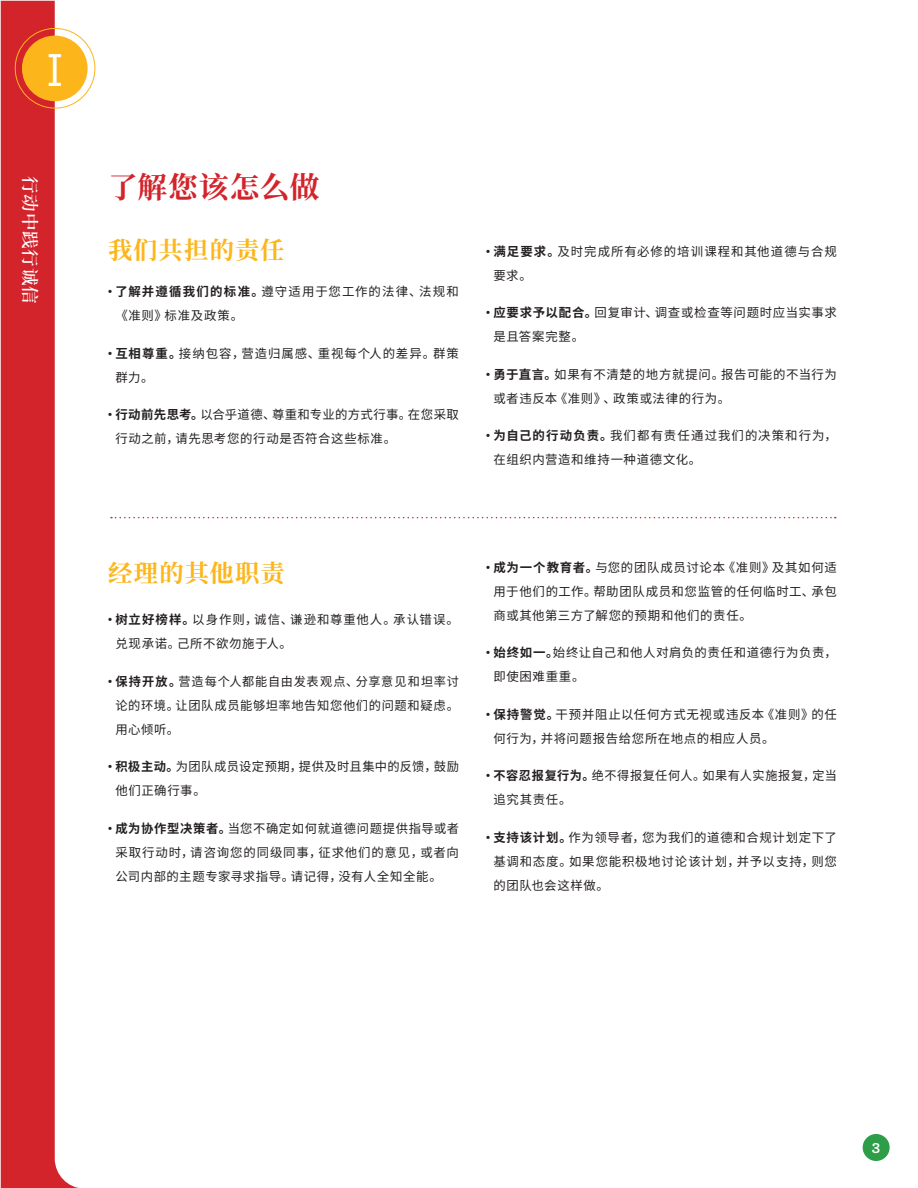
<style>
.page{position:relative;width:918px;height:1188px;background:#fff}
.page>*{position:absolute;margin:0;border:0;box-sizing:border-box;transform-origin:0 0}
.t1{font:500 48.6px "Archer Pro";color:#fff}
.t2{font:700 29.7px "Noto Serif CJ Ksc";letter-spacing:.02em;color:#d3232b}
.t3{font:700 24.3px "Noto Serif CJ Ksc";letter-spacing:.045em;color:#fcb61c}
.t4{font:600 17.55px "Noto Serif CJ Ksc";letter-spacing:.05em;color:#fff}
.t5{font:700 15px "Archer Pro";color:#fff}
.t6{font:12.45px/24px "Noto Sans CJ Ksc";letter-spacing:.055em;color:#231f20}
.t7{font:12.45px/24px "Noto Sans CJ Ksc";letter-spacing:.075em;color:#231f20}
.t8{font:12.45px/24px "Noto Sans CJ Ksc";letter-spacing:.08em;color:#231f20}
.s1{font-family:"DIN2014";font-weight:700;font-size:13.5px}
.s2{font-weight:700}
</style>
<div class="page">
<svg style="left:111px;top:517px;width:725px;height:1px"></svg>
<div style="left:863px;top:1134px;width:27px;height:27px;background:#2d9e47;border-radius:50%"></div>
<svg style="left:1px;top:1px;width:83px;height:1187px;fill:#d3232b"></svg>
<div style="left:22px;top:36px;width:66px;height:65px;background:#fcb61c;border-radius:50%"></div>
<div style="left:15px;top:28px;width:80px;height:80px;border:1px solid #fcb61c;border-radius:50%"></div>
<h1 class="t1" style="left:47px;top:35px;width:18px">I</h1>
<h3 class="t4" style="left:40px;top:176px;width:130px;rotate:90deg">行动中践行诚信</h3>
<h2 class="t2" style="left:108px;top:170px;width:213px">了解您该怎么做</h2>
<h3 class="t3" style="left:108px;top:236px;width:178px">我们共担的责任</h3>
<p class="t7" style="left:115px;top:280px;width:345px;text-indent:-7px"><span class="s1">•</span> <span class="s2">了解并遵循我们的标准。</span>遵守适用于您工作的法律、法规和《准则》标准及政策。</p>
<p class="t7" style="left:115px;top:341px;width:345px;text-indent:-7px"><span class="s1">•</span> <span class="s2">互相尊重。</span>接纳包容，营造归属感、重视每个人的差异。群策群力。</p>
<p class="t6" style="left:115px;top:403px;width:345px;text-indent:-7px"><span class="s1">•</span> <span class="s2">行动前先思考。</span>以合乎道德、尊重和专业的方式行事。在您采取行动之前，请先思考您的行动是否符合这些标准。</p>
<p class="t8" style="left:493px;top:239px;width:345px;text-indent:-7px"><span class="s1">•</span> <span class="s2">满足要求。</span>及时完成所有必修的培训课程和其他道德与合规要求。</p>
<p class="t6" style="left:493px;top:301px;width:345px;text-indent:-7px"><span class="s1">•</span> <span class="s2">应要求予以配合。</span>回复审计、调查或检查等问题时应当实事求是且答案完整。</p>
<p class="t6" style="left:493px;top:362px;width:345px;text-indent:-7px"><span class="s1">•</span> <span class="s2">勇于直言。</span>如果有不清楚的地方就提问。报告可能的不当行为或者违反本《准则》、政策或法律的行为。</p>
<p class="t6" style="left:493px;top:424px;width:345px;text-indent:-7px"><span class="s1">•</span> <span class="s2">为自己的行动负责。</span>我们都有责任通过我们的决策和行为，在组织内营造和维持一种道德文化。</p>
<h3 class="t3" style="left:108px;top:560px;width:178px">经理的其他职责</h3>
<p class="t6" style="left:115px;top:608px;width:345px;text-indent:-7px"><span class="s1">•</span> <span class="s2">树立好榜样。</span>以身作则，诚信、谦逊和尊重他人。承认错误。兑现承诺。己所不欲勿施于人。</p>
<p class="t6" style="left:115px;top:669px;width:345px;text-align:justify;text-indent:-7px"><span class="s1">•</span> <span class="s2">保持开放。</span>营造每个人都能自由发表观点、分享意见和坦率讨论的环境。让团队成员能够坦率地告知您他们的问题和疑虑。用心倾听。</p>
<p class="t6" style="left:115px;top:755px;width:345px;text-indent:-7px"><span class="s1">•</span> <span class="s2">积极主动。</span>为团队成员设定预期，提供及时且集中的反馈，鼓励他们正确行事。</p>
<p class="t6" style="left:115px;top:816px;width:345px;text-align:justify;text-indent:-7px"><span class="s1">•</span> <span class="s2">成为协作型决策者。</span>当您不确定如何就道德问题提供指导或者采取行动时，请咨询您的同级同事，征求他们的意见，或者向公司内部的主题专家寻求指导。请记得，没有人全知全能。</p>
<p class="t6" style="left:493px;top:556px;width:345px;text-align:justify;text-indent:-7px"><span class="s1">•</span> <span class="s2">成为一个教育者。</span>与您的团队成员讨论本《准则》及其如何适用于他们的工作。帮助团队成员和您监管的任何临时工、承包商或其他第三方了解您的预期和他们的责任。</p>
<p class="t6" style="left:493px;top:641px;width:345px;text-indent:-7px"><span class="s1">•</span> <span class="s2">始终如一。</span>始终让自己和他人对肩负的责任和道德行为负责，即使困难重重。</p>
<p class="t6" style="left:493px;top:703px;width:345px;text-indent:-7px"><span class="s1">•</span> <span class="s2">保持警觉。</span>干预并阻止以任何方式无视或违反本《准则》的任何行为，并将问题报告给您所在地点的相应人员。</p>
<p class="t6" style="left:493px;top:764px;width:345px;text-indent:-7px"><span class="s1">•</span> <span class="s2">不容忍报复行为。</span>绝不得报复任何人。如果有人实施报复，定当追究其责任。</p>
<p class="t6" style="left:493px;top:826px;width:345px;text-align:justify;text-indent:-7px"><span class="s1">•</span> <span class="s2">支持该计划。</span>作为领导者，您为我们的道德和合规计划定下了基调和态度。如果您能积极地讨论该计划，并予以支持，则您的团队也会这样做。</p>
<p class="t5" style="left:872px;top:1136px;width:10px">3</p>
</div>
